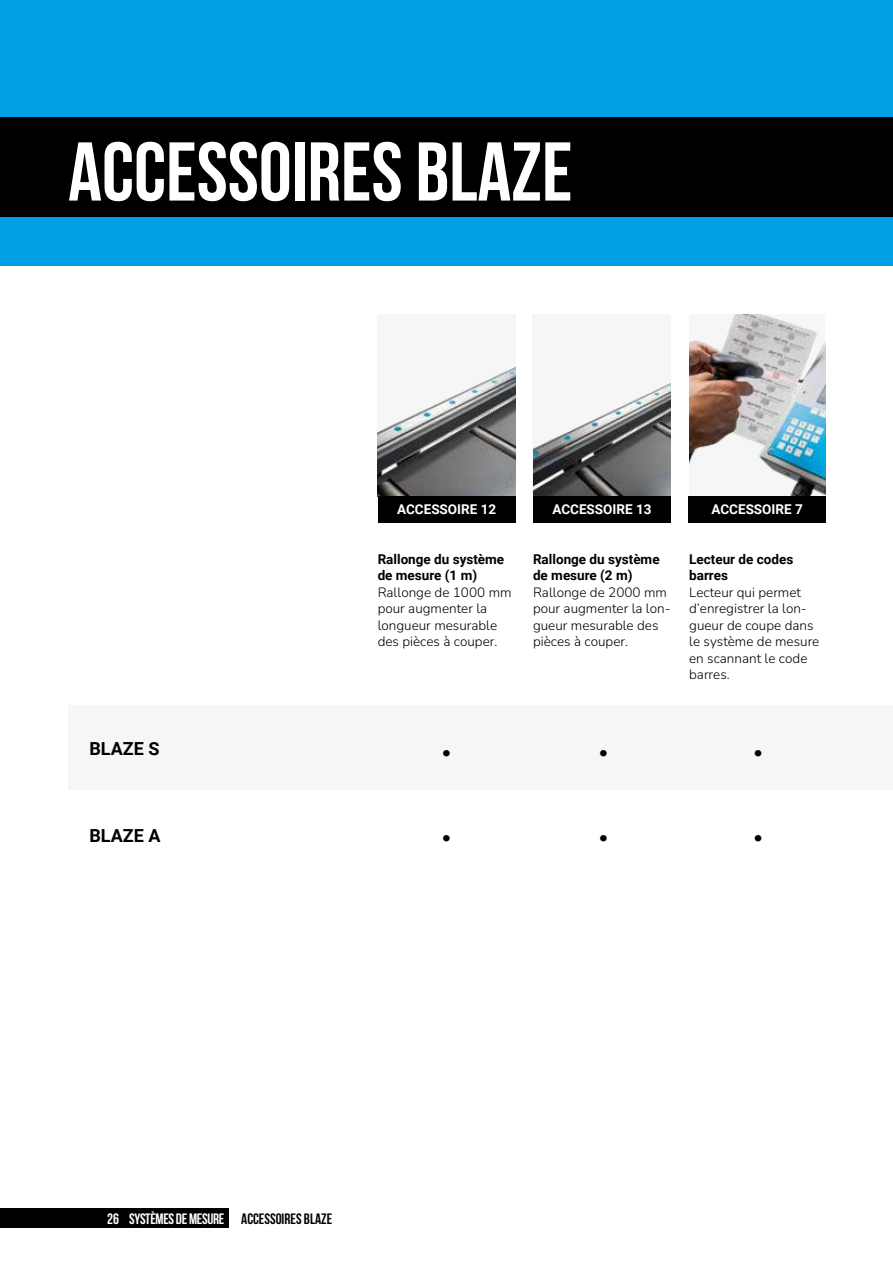
<style>
.page{position:relative;width:893px;height:1263px;background:#fff}
.page>*{position:absolute;margin:0;border:0;box-sizing:border-box;transform-origin:0 0}
.t1{font:700 83.1px "Bebas Neue";color:#fff}
.t2{font:700 18px "Roboto";color:#000}
.t3{font:200 18px "Nunito";color:#000}
.t4{font:700 15px "Bebas Neue";letter-spacing:-.02em;color:#fff}
.t5{font:700 15px "Bebas Neue";color:#000}
.t6{font:200 13.5px/16.5px "Nunito";color:#000}
.t7{font:700 13.5px/16.5px "Roboto";color:#000}
.t8{font:700 13.5px "Roboto";color:#fff}
</style>
<div class="page">
<img style="left:689px;top:315px;width:136px;height:181px">
<img style="left:378px;top:366px;width:138px;height:130px">
<img style="left:533px;top:382px;width:138px;height:114px">
<div style="left:0;top:0;width:893px;height:266px;background:#009fe3"></div>
<div style="left:688px;top:496px;width:138px;height:27px;background:#000"></div>
<div style="left:533px;top:496px;width:138px;height:27px;background:#000"></div>
<div style="left:378px;top:496px;width:137px;height:27px;background:#000"></div>
<div style="left:68px;top:706px;width:825px;height:85px;background:#f6f6f6"></div>
<div style="left:0;top:1208px;width:229px;height:20px;background:#000"></div>
<div style="left:0;top:117px;width:893px;height:100px;background:#000"></div>
<h1 class="t1" style="left:68px;top:126px;width:506px">ACCESSOIRES BLAZE</h1>
<p class="t8" style="left:397px;top:500px;width:101px">ACCESSOIRE 12</p>
<p class="t8" style="left:552px;top:500px;width:101px">ACCESSOIRE 13</p>
<p class="t8" style="left:711px;top:500px;width:93px">ACCESSOIRE 7</p>
<p class="t7" style="left:378px;top:550px;width:128px">Rallonge du système de mesure (1 m)</p>
<p class="t6" style="left:378px;top:583px;width:135px">Rallonge de 1000 mm pour augmenter la longueur mesurable des pièces à couper.</p>
<p class="t7" style="left:533px;top:550px;width:128px">Rallonge du système de mesure (2 m)</p>
<p class="t6" style="left:533px;top:583px;width:139px">Rallonge de 2000 mm pour augmenter la lon&shy;gueur mesurable des pièces à couper.</p>
<p class="t7" style="left:689px;top:550px;width:106px">Lecteur de codes barres</p>
<p class="t6" style="left:689px;top:583px;width:132px">Lecteur qui permet d’enregistrer la lon&shy;gueur de coupe dans le système de mesure en scannant le code barres.</p>
<h2 class="t2" style="left:89px;top:735px;width:72px">BLAZE S</h2>
<h2 class="t3" style="left:442px;top:739px;width:11px">•</h2>
<h2 class="t3" style="left:599px;top:739px;width:11px">•</h2>
<h2 class="t3" style="left:753px;top:739px;width:11px">•</h2>
<h2 class="t2" style="left:89px;top:823px;width:73px">BLAZE A</h2>
<h2 class="t3" style="left:442px;top:824px;width:11px">•</h2>
<h2 class="t3" style="left:599px;top:824px;width:11px">•</h2>
<h2 class="t3" style="left:753px;top:824px;width:11px">•</h2>
<p class="t4" style="left:107px;top:1210px;width:119px">26 SYSTÈMES DE MESURE</p>
<p class="t5" style="left:241px;top:1210px;width:93px">ACCESSOIRES BLAZE</p>
</div>
